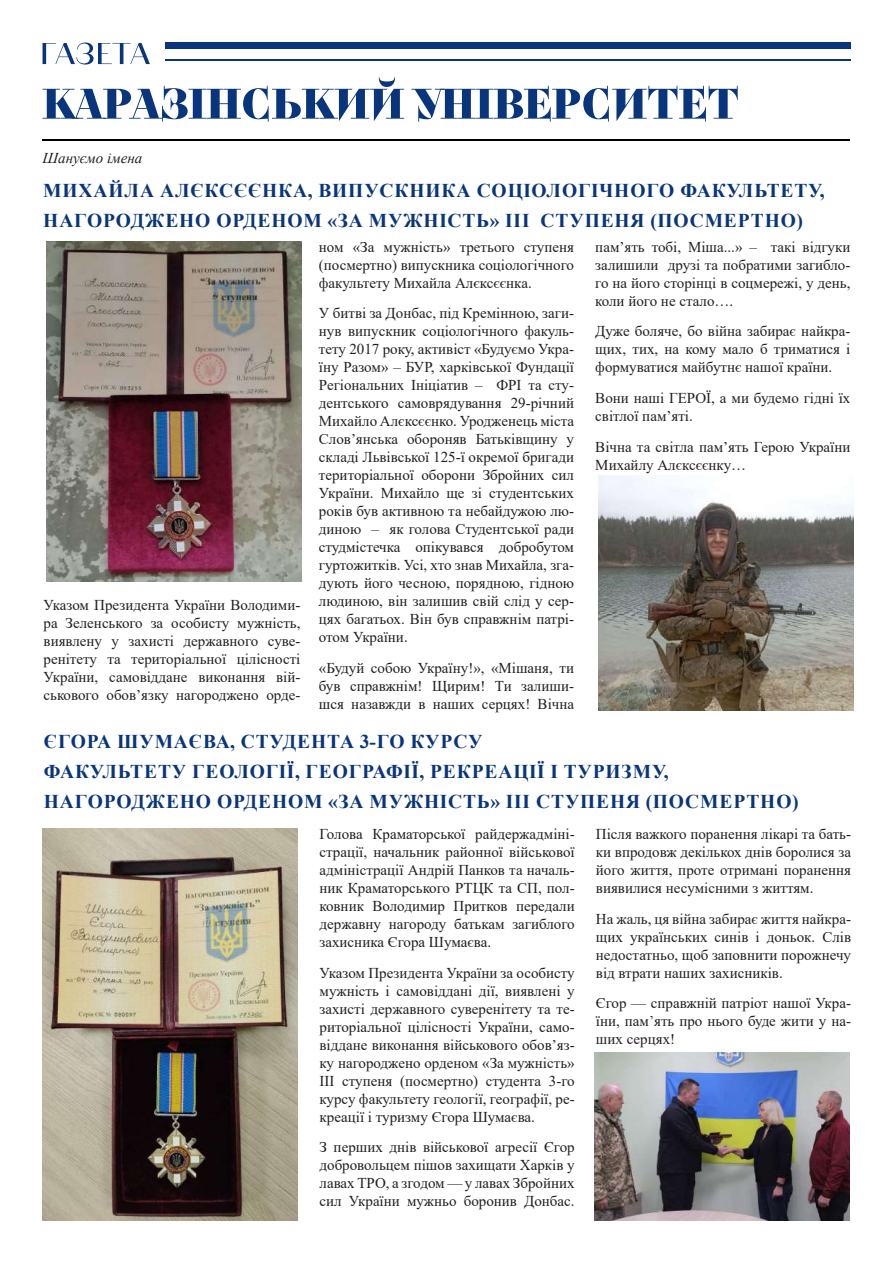
<style>
.page{position:relative;width:893px;height:1263px;background:#fff}
.page>*{position:absolute;margin:0;border:0;box-sizing:border-box;transform-origin:0 0}
.t1{font:700 19.5px/30px "Times New Roman";letter-spacing:.045em;color:#08357c}
.t2{font:15px/18px "Times New Roman";color:#231f20;text-align:justify}
.t3{font:italic 15px "Times New Roman";color:#231f20}
</style>
<div class="page">
<svg style="left:43px;top:77px;width:361px;height:45px"></svg>
<svg style="left:411px;top:86px;width:327px;height:36px"></svg>
<hr style="left:43px;top:139px;width:807px;height:1px;background:#000">
<hr style="left:165px;top:60px;width:685px;height:1px;background:#08357c">
<div style="left:165px;top:43px;width:685px;height:6px;background:#08357c"></div>
<svg style="left:43px;top:43px;width:107px;height:22px"></svg>
<img style="left:598px;top:476px;width:255px;height:234px">
<img style="left:594px;top:1052px;width:255px;height:168px">
<img style="left:46px;top:241px;width:255px;height:340px">
<img style="left:42px;top:828px;width:255px;height:392px">
<p class="t3" style="left:43px;top:148px;width:101px">Шануємо імена</p>
<h1 class="t1" style="left:43px;top:175px;width:783px">МИХАЙЛА АЛЄКСЄЄНКА, ВИПУСКНИКА СОЦІОЛОГІЧНОГО ФАКУЛЬТЕТУ,<br>НАГОРОДЖЕНО ОРДЕНОМ «ЗА МУЖНІСТЬ» III СТУПЕНЯ (ПОСМЕРТНО)</h1>
<p class="t2" style="left:44px;top:596px;width:258px">Указом Президента України Володими&shy;ра Зеленського за особисту мужність, виявлену у захисті державного суве&shy;ренітету та територіальної цілісності України, самовіддане виконання вій&shy;ськового обов’язку нагороджено орде-</p>
<p class="t2" style="left:319px;top:237px;width:257px">ном «За мужність» третього ступеня (посмертно) випускника соціологічного факультету Михайла Алєксєєнка.</p>
<p class="t2" style="left:319px;top:304px;width:257px">У битві за Донбас, під Кремінною, заги&shy;нув випускник соціологічного факуль&shy;тету 2017 року, активіст «Будуємо Укра&shy;їну Разом» – БУР, харківської Фундації Регіональних Ініціатив – ФРІ та сту&shy;дентського самоврядування 29-річний Михайло Алєксєєнко. Уродженець міста Слов’янська обороняв Батьківщину у складі Львівської 125-ї окремої бригади територіальної оборони Збройних сил України. Михайло ще зі студентських років був активною та небайдужою лю&shy;диною – як голова Студентської ради студмістечка опікувався добробутом гуртожитків. Усі, хто знав Михайла, зга&shy;дують його чесною, порядною, гідною людиною, він залишив свій слід у сер&shy;цях багатьох. Він був справжнім патрі&shy;отом України.</p>
<p class="t2" style="left:319px;top:659px;width:257px">«Будуй собою Україну!», «Мішаня, ти був справжнім! Щирим! Ти залиши&shy;шся назавжди в наших серцях! Вічна</p>
<p class="t2" style="left:595px;top:237px;width:257px">пам’ять тобі, Міша...» – такі відгуки залишили друзі та побратими загибло&shy;го на його сторінці в соцмережі, у день, коли його не стало….</p>
<p class="t2" style="left:595px;top:322px;width:257px">Дуже боляче, бо війна забирає найкра&shy;щих, тих, на кому мало б триматися і формуватися майбутнє нашої країни.</p>
<p class="t2" style="left:595px;top:389px;width:257px">Вони наші ГЕРОЇ, а ми будемо гідні їх світлої пам’яті.</p>
<p class="t2" style="left:595px;top:437px;width:257px">Вічна та світла пам’ять Герою України<br>Михайлу Алєксєєнку…</p>
<h1 class="t1" style="left:44px;top:726px;width:756px">ЄГОРА ШУМАЄВА, СТУДЕНТА 3-ГО КУРСУ<br>ФАКУЛЬТЕТУ ГЕОЛОГІЇ, ГЕОГРАФІЇ, РЕКРЕАЦІЇ І ТУРИЗМУ,<br>НАГОРОДЖЕНО ОРДЕНОМ «ЗА МУЖНІСТЬ» III СТУПЕНЯ (ПОСМЕРТНО)</h1>
<p class="t2" style="left:320px;top:824px;width:257px">Голова Краматорської райдержадміні&shy;страції, начальник районної військової адміністрації Андрій Панков та началь&shy;ник Краматорського РТЦК та СП, пол&shy;ковник Володимир Притков передали державну нагороду батькам загиблого захисника Єгора Шумаєва.</p>
<p class="t2" style="left:320px;top:963px;width:257px">Указом Президента України за особисту мужність і самовіддані дії, виявлені у захисті державного суверенітету та те&shy;риторіальної цілісності України, само&shy;віддане виконання військового обов’яз&shy;ку нагороджено орденом «За мужність» III ступеня (посмертно) студента 3-го курсу факультету геології, географії, ре&shy;креації і туризму Єгора Шумаєва.</p>
<p class="t2" style="left:320px;top:1138px;width:257px">З перших днів військової агресії Єгор добровольцем пішов захищати Харків у лавах ТРО, а згодом — у лавах Збройних сил України мужньо боронив Донбас.</p>
<p class="t2" style="left:596px;top:824px;width:257px">Після важкого поранення лікарі та бать&shy;ки впродовж декількох днів боролися за його життя, проте отримані поранення виявилися несумісними з життям.</p>
<p class="t2" style="left:596px;top:909px;width:257px">На жаль, ця війна забирає життя найкра&shy;щих українських синів і доньок. Слів недостатньо, щоб заповнити порожнечу від втрати наших захисників.</p>
<p class="t2" style="left:596px;top:994px;width:257px">Єгор — справжній патріот нашої Укра&shy;їни, памʼять про нього буде жити у на&shy;ших серцях!</p>
</div>
